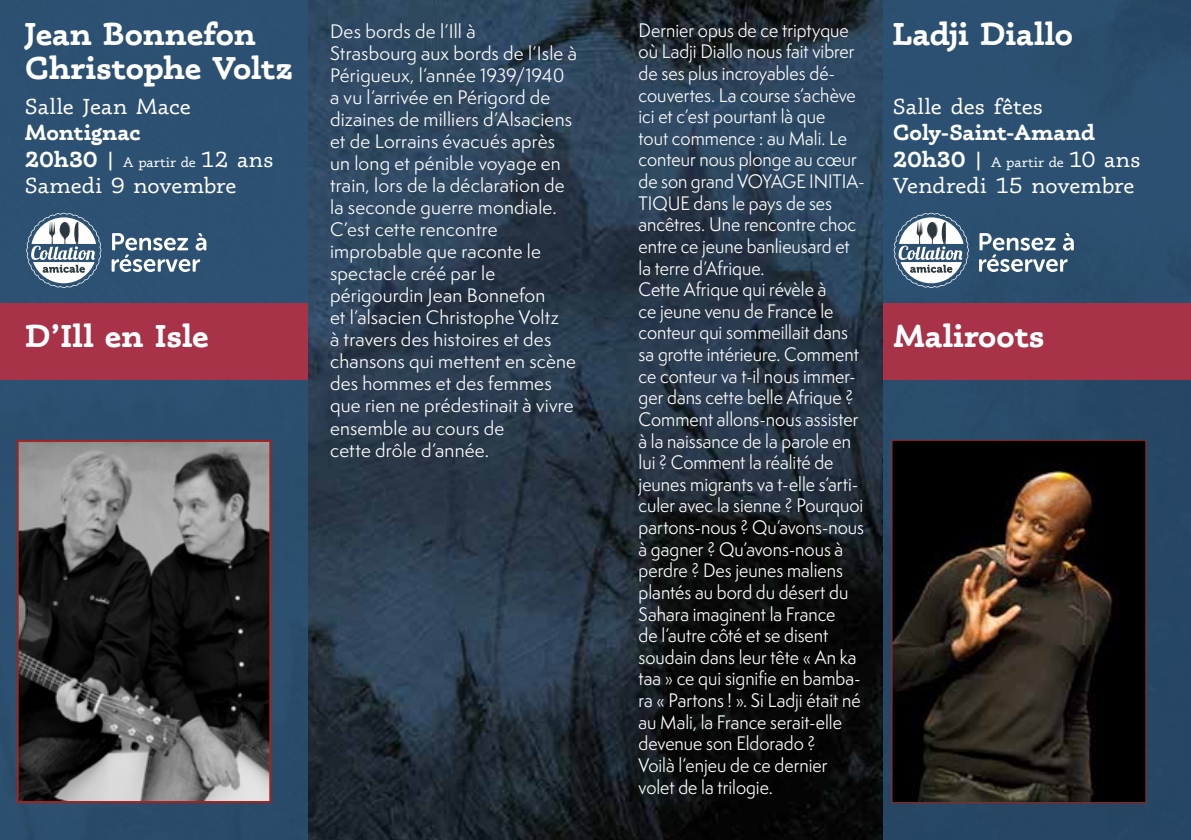
<style>
.page{position:relative;width:1191px;height:840px;background:#fff}
.page>*{position:absolute;margin:0;border:0;box-sizing:border-box;transform-origin:0 0}
.t1{font:700 32px "Phoreus Cherokee";color:#fff}
.t2{font:22px "Phoreus Cherokee";color:#fff}
.t3{font:700 22px "Phoreus Cherokee";letter-spacing:.015em;color:#fff}
.t4{font:18px/21.6px "Semplicita Pro";color:#fff;scale:.94 1}
.t5{font:18px/22px "Semplicita Pro";color:#fff}
.t6{font:14px "Phoreus Cherokee";letter-spacing:.005em;color:#fff}
.s1{font-weight:700;font-size:22px}
.s2{font-size:22px}
</style>
<div class="page">
<img style="left:307px;top:0;width:576px;height:839px">
<div style="left:0;top:0;width:307px;height:839px;background:#2c5274"></div>
<div style="left:0;top:302px;width:308px;height:77px;background:#a83248"></div>
<img style="left:20px;top:442px;width:248px;height:357px">
<div style="left:17px;top:439px;width:254px;height:363px;border:2px solid #a5231e"></div>
<svg style="left:26px;top:213px;width:75px;height:75px"></svg>
<svg style="left:112px;top:233px;width:94px;height:39px"></svg>
<div style="left:883px;top:0;width:308px;height:839px;background:#2c5274"></div>
<div style="left:883px;top:302px;width:308px;height:77px;background:#a83248"></div>
<img style="left:893px;top:441px;width:251px;height:359px">
<div style="left:891px;top:439px;width:255px;height:363px;border:1px solid #a5231e"></div>
<svg style="left:893px;top:213px;width:75px;height:75px"></svg>
<svg style="left:979px;top:233px;width:94px;height:39px"></svg>
<h1 class="t1" style="left:25px;top:14px;width:232px">Jean Bonnefon</h1>
<h1 class="t1" style="left:892px;top:14px;width:182px">Ladji Diallo</h1>
<h1 class="t1" style="left:25px;top:48px;width:269px">Christophe Voltz</h1>
<p class="t4" style="left:638px;top:19px;width:242px">Dernier opus de ce triptyque où Ladji Diallo nous fait vibrer de ses plus incroyables dé&shy;couvertes. La course s’achève ici et c’est pourtant là que<br>tout commence : au Mali. Le conteur nous plonge au cœur de son grand VOYAGE INITIA-<br>TIQUE dans le pays de ses ancêtres. Une rencontre choc entre ce jeune banlieusard et la terre d’Afrique.<br>Cette Afrique qui révèle à<br>ce jeune venu de France le conteur qui sommeillait dans sa grotte intérieure. Comment ce conteur va t-il nous immer&shy;ger dans cette belle Afrique ?<br>Comment allons-nous assister à la naissance de la parole en lui ? Comment la réalité de jeunes migrants va t-elle s’arti&shy;culer avec la sienne ? Pourquoi partons-nous ? Qu’avons-nous à gagner ? Qu’avons-nous à perdre ? Des jeunes maliens plantés au bord du désert du<br>Sahara imaginent la France<br>de l’autre côté et se disent soudain dans leur tête « An ka taa » ce qui signifie en bamba&shy;ra « Partons ! ». Si Ladji était né au Mali, la France serait-elle devenue son Eldorado ?<br>Voilà l’enjeu de ce dernier volet de la trilogie.</p>
<p class="t5" style="left:330px;top:20px;width:248px">Des bords de l’Ill à<br>Strasbourg aux bords de l’Isle à<br>Périgueux, l’année 1939/1940 a vu l’arrivée en Périgord de dizaines de milliers d’Alsaciens et de Lorrains évacués après un long et pénible voyage en train, lors de la déclaration de la seconde guerre mondiale.<br>C’est cette rencontre improbable que raconte le spectacle créé par le périgourdin Jean Bonnefon<br>et l’alsacien Christophe Voltz<br>à travers des histoires et des chansons qui mettent en scène des hommes et des femmes que rien ne prédestinait à vivre ensemble au cours de<br>cette drôle d’année.</p>
<p class="t2" style="left:893px;top:94px;width:151px">Salle des fêtes</p>
<p class="t3" style="left:893px;top:119px;width:203px">Coly-Saint-Amand</p>
<p class="t6" style="left:893px;top:154px;width:249px"><span class="s1">20h30</span> <span class="s2">|</span> A partir de <span class="s2">10 ans</span></p>
<p class="t2" style="left:893px;top:173px;width:243px">Vendredi 15 novembre</p>
<p class="t2" style="left:25px;top:94px;width:167px">Salle Jean Mace</p>
<p class="t3" style="left:25px;top:119px;width:117px">Montignac</p>
<p class="t6" style="left:25px;top:154px;width:250px"><span class="s1">20h30</span> <span class="s2">|</span> A partir de <span class="s2">12 ans</span></p>
<p class="t2" style="left:25px;top:173px;width:213px">Samedi 9 novembre</p>
<h1 class="t1" style="left:893px;top:315px;width:152px">Maliroots</h1>
<h1 class="t1" style="left:25px;top:316px;width:185px">D’Ill en Isle</h1>
</div>
